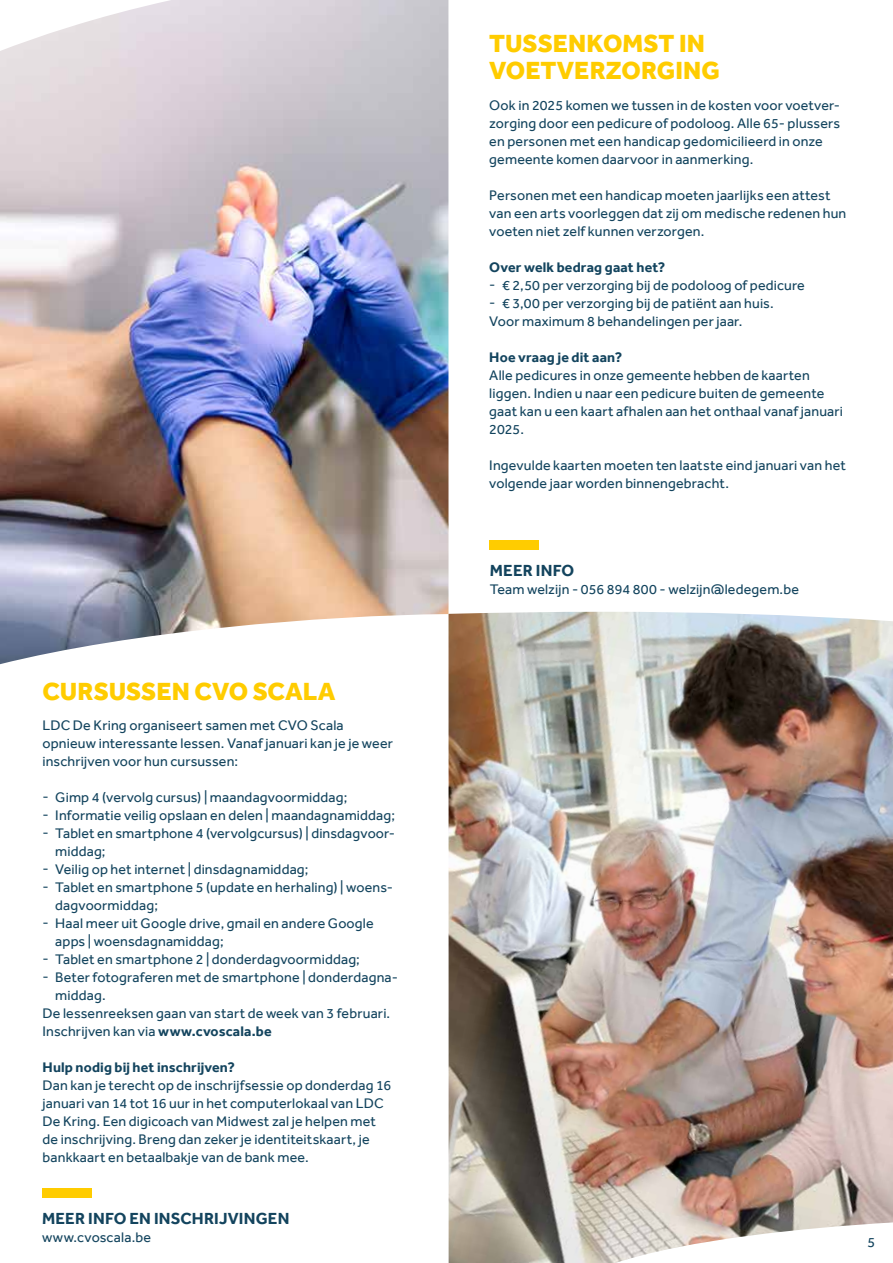
<style>
.page{position:relative;width:893px;height:1263px;background:#fff}
.page>*{position:absolute;margin:0;border:0;box-sizing:border-box;transform-origin:0 0}
.t1{font:800 25.5px/27px "Effra";letter-spacing:.005em;color:#fc0}
.t2{font:700 16.5px "Effra";letter-spacing:.015em;color:#13445e}
.t3{font:14.25px/18px "Effra";letter-spacing:.01em;color:#13445e}
.t4{font:700 14.25px "Effra";letter-spacing:.01em;color:#13445e}
.s1{font-weight:700}
</style>
<div class="page">
<img style="left:448px;top:612px;width:445px;height:651px">
<img style="left:0;top:0;width:448px;height:664px">
<div style="left:489px;top:540px;width:50px;height:9px;background:#fc0"></div>
<div style="left:43px;top:1188px;width:49px;height:9px;background:#fc0"></div>
<h1 class="t1" style="left:43px;top:677px;width:294px">CURSUSSEN CVO SCALA</h1>
<p class="t3" style="left:43px;top:716px;width:352px">LDC De Kring organiseert samen met CVO Scala opnieuw interessante lessen. Vanaf januari kan je je weer inschrijven voor hun cursussen:</p>
<p class="t3" style="left:43px;top:788px;width:306px">´ Gimp 4 (vervolg cursus) | maandagvoormiddag;</p>
<p class="t3" style="left:43px;top:806px;width:354px">´ Informatie veilig opslaan en delen | maandagnamiddag;</p>
<p class="t3" style="left:43px;top:824px;width:354px">´ Tablet en smartphone 4 (vervolgcursus) | dinsdagvoor-</p>
<p class="t3" style="left:55px;top:842px;width:52px">middag;</p>
<p class="t3" style="left:43px;top:860px;width:267px">´ Veilig op het internet | dinsdagnamiddag;</p>
<p class="t3" style="left:43px;top:878px;width:352px">´ Tablet en smartphone 5 (update en herhaling) | woens-</p>
<p class="t3" style="left:55px;top:896px;width:104px">dagvoormiddag;</p>
<p class="t3" style="left:43px;top:914px;width:333px">´ Haal meer uit Google drive, gmail en andere Google</p>
<p class="t3" style="left:55px;top:932px;width:170px">apps | woensdagnamiddag;</p>
<p class="t3" style="left:43px;top:950px;width:319px">´ Tablet en smartphone 2 | donderdagvoormiddag;</p>
<p class="t3" style="left:43px;top:968px;width:357px">´ Beter fotograferen met de smartphone | donderdagna-</p>
<p class="t3" style="left:55px;top:986px;width:52px">middag.</p>
<p class="t3" style="left:43px;top:1004px;width:349px">De lessenreeksen gaan van start de week van 3 februari.</p>
<p class="t3" style="left:43px;top:1022px;width:231px">Inschrijven kan via <span class="s1">www.cvoscala.be</span></p>
<p class="t4" style="left:43px;top:1059px;width:194px">Hulp nodig bij het inschrijven?</p>
<p class="t3" style="left:43px;top:1076px;width:350px">Dan kan je terecht op de inschrijfsessie op donderdag 16 januari van 14 tot 16 uur in het computerlokaal van LDC De Kring. Een digicoach van Midwest zal je helpen met de inschrijving. Breng dan zeker je identiteitskaart, je bankkaart en betaalbakje van de bank mee.</p>
<p class="t2" style="left:42px;top:1209px;width:249px">MEER INFO EN INSCHRIJVINGEN</p>
<p class="t3" style="left:42px;top:1228px;width:111px">www.cvoscala.be</p>
<h1 class="t1" style="left:489px;top:29px;width:232px">TUSSENKOMST IN<br>VOETVERZORGING</h1>
<p class="t3" style="left:489px;top:96px;width:352px">Ook in 2025 komen we tussen in de kosten voor voetver&shy;zorging door een pedicure of podoloog. Alle 65- plussers en personen met een handicap gedomicilieerd in onze gemeente komen daarvoor in aanmerking.</p>
<p class="t3" style="left:489px;top:186px;width:359px">Personen met een handicap moeten jaarlijks een attest van een arts voorleggen dat zij om medische redenen hun voeten niet zelf kunnen verzorgen.</p>
<p class="t4" style="left:489px;top:258px;width:178px">Over welk bedrag gaat het?</p>
<p class="t3" style="left:489px;top:276px;width:317px">´ € 2,50 per verzorging bij de podoloog of pedicure ´ € 3,00 per verzorging bij de patiënt aan huis.<br>Voor maximum 8 behandelingen per jaar.</p>
<p class="t4" style="left:489px;top:348px;width:134px">Hoe vraag je dit aan?</p>
<p class="t3" style="left:489px;top:366px;width:355px">Alle pedicures in onze gemeente hebben de kaarten liggen. Indien u naar een pedicure buiten de gemeente gaat kan u een kaart afhalen aan het onthaal vanaf januari 2025.</p>
<p class="t3" style="left:489px;top:456px;width:358px">Ingevulde kaarten moeten ten laatste eind januari van het volgende jaar worden binnengebracht.</p>
<p class="t2" style="left:490px;top:561px;width:86px">MEER INFO</p>
<p class="t3" style="left:490px;top:580px;width:311px">Team welzijn - 056 894 800 - welzijn@ledegem.be</p>
<p class="t3" style="left:867px;top:1233px;width:9px">5</p>
</div>
